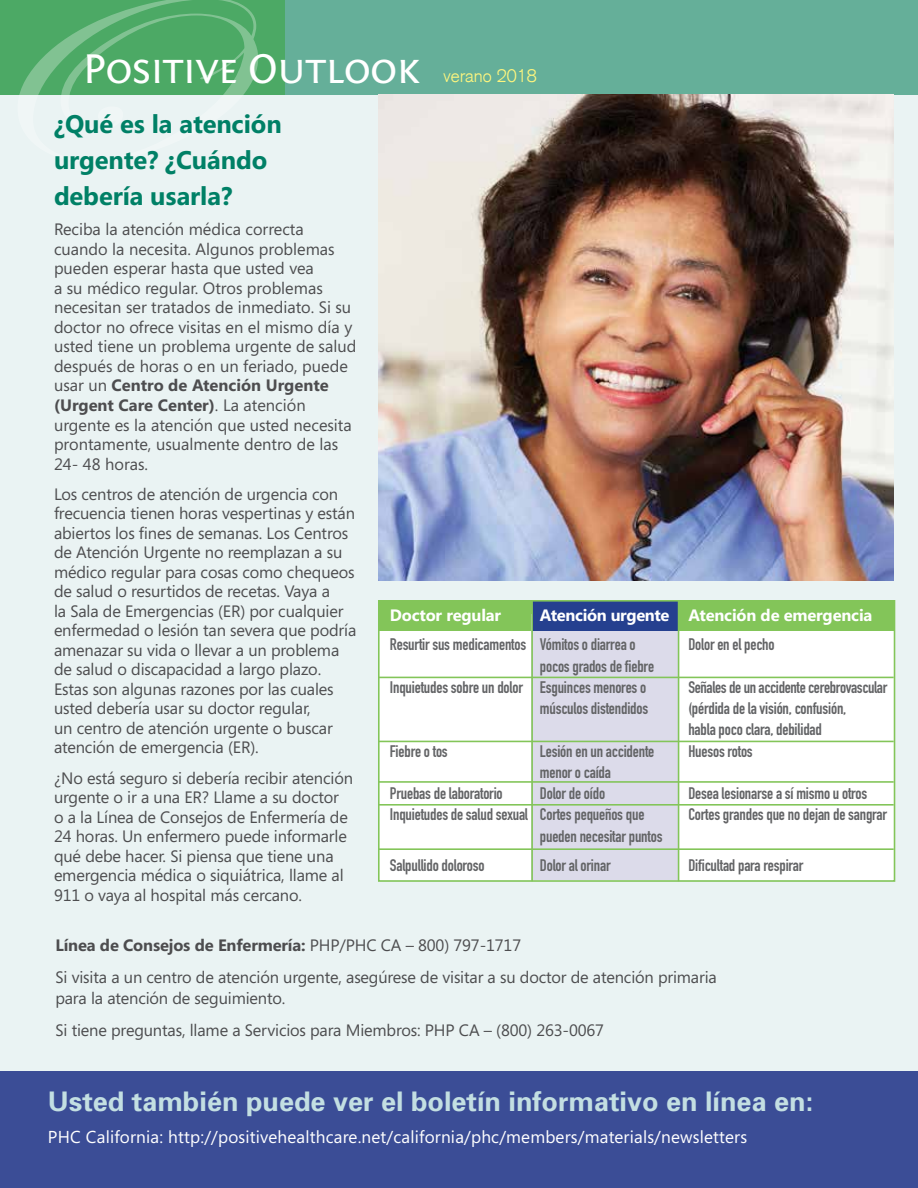
<style>
.page{position:relative;width:918px;height:1188px;background:#fff}
.page>*{position:absolute;margin:0;border:0;box-sizing:border-box;transform-origin:0 0}
.t1{font:43.5px "Fontin Sans Small Caps";letter-spacing:-.02em;color:#fff}
.t2{font:700 27px "Univers";color:#c3dfe2}
.t3{font:700 25.5px/36px "Segoe";letter-spacing:-.005em;color:#008066}
.t4{font:300 18px "Akzidenz Grotesk";color:#fff67e}
.t5{font:17.25px "Segoe";letter-spacing:.01em;color:#fff}
.t6{font:16.5px/19.5px "Segoe";letter-spacing:-.01em;color:#4d4d4f}
.t7{font:700 16.5px/21.3px "DIN Condensed";letter-spacing:-.01em;color:#636466}
.t8{font:700 16.5px "Segoe";letter-spacing:-.01em;color:#fff}
.s1{font-weight:700}
</style>
<div class="page">
<div style="left:0;top:22px;width:918px;height:1166px;background:#eaf3f3"></div>
<div style="left:0;top:0;width:326px;height:94px;background:#4ca965"></div>
<svg style="left:18px;top:0;width:240px;height:95px"></svg>
<div style="left:285px;top:0;width:633px;height:94px;background:#65af99"></div>
<div style="left:379px;top:601px;width:515px;height:279px;background:#fff"></div>
<div style="left:379px;top:600px;width:515px;height:30px;background:#83c559"></div>
<div style="left:531px;top:614px;width:147px;height:266px;background:#dcdbea"></div>
<hr style="left:378px;top:848px;width:516px;height:2px;background:#83c559">
<hr style="left:378px;top:804px;width:516px;height:2px;background:#83c559">
<hr style="left:378px;top:781px;width:516px;height:2px;background:#83c559">
<hr style="left:378px;top:741px;width:516px;height:1px;background:#83c559">
<hr style="left:378px;top:677px;width:516px;height:1px;background:#83c559">
<div style="left:532px;top:600px;width:146px;height:30px;background:#25408f"></div>
<hr style="left:678px;top:601px;width:1px;height:280px;background:#83c559">
<hr style="left:531px;top:601px;width:2px;height:280px;background:#83c559">
<div style="left:378px;top:600px;width:517px;height:282px;border:2px solid #83c559"></div>
<img style="left:378px;top:94px;width:516px;height:486px">
<div style="left:0;top:1071px;width:918px;height:117px;background:#3b4d96"></div>
<h1 class="t1" style="left:83px;top:45px;width:339px">Positive Outlook</h1>
<p class="t4" style="left:443px;top:65px;width:95px">verano 2018</p>
<h3 class="t3" style="left:54px;top:105px;width:229px">¿Qué es la atención urgente? ¿Cuándo debería usarla?</h3>
<p class="t6" style="left:54px;top:219px;width:304px">Reciba la atención médica correcta cuando la necesita. Algunos problemas pueden esperar hasta que usted vea<br>a su médico regular. Otros problemas necesitan ser tratados de inmediato. Si su doctor no ofrece visitas en el mismo día y usted tiene un problema urgente de salud después de horas o en un feriado, puede usar un <span class="s1">Centro de Atención Urgente (Urgent Care Center)</span>. La atención urgente es la atención que usted necesita prontamente, usualmente dentro de las 24- 48 horas.</p>
<p class="t6" style="left:54px;top:484px;width:304px">Los centros de atención de urgencia con frecuencia tienen horas vespertinas y están abiertos los fines de semanas. Los Centros de Atención Urgente no reemplazan a su médico regular para cosas como chequeos de salud o resurtidos de recetas. Vaya a<br>la Sala de Emergencias (ER) por cualquier enfermedad o lesión tan severa que podría amenazar su vida o llevar a un problema de salud o discapacidad a largo plazo.<br>Estas son algunas razones por las cuales usted debería usar su doctor regular,<br>un centro de atención urgente o buscar atención de emergencia (ER).</p>
<p class="t6" style="left:54px;top:768px;width:301px">¿No está seguro si debería recibir atención urgente o ir a una ER? Llame a su doctor<br>o a la Línea de Consejos de Enfermería de 24 horas. Un enfermero puede informarle qué debe hacer. Si piensa que tiene una emergencia médica o siquiátrica, llame al 911 o vaya al hospital más cercano.</p>
<p class="t8" style="left:390px;top:603px;width:113px">Doctor regular</p>
<p class="t8" style="left:540px;top:603px;width:334px">Atención urgente Atención de emergencia</p>
<p class="t7" style="left:390px;top:634px;width:247px">Resurtir sus medicamentos Vómitos o diarrea o</p>
<p class="t7" style="left:688px;top:634px;width:88px">Dolor en el pecho</p>
<p class="t7" style="left:390px;top:655px;width:266px;text-indent:150px">pocos grados de fiebre<br>Inquietudes sobre un dolor Esguinces menores o</p>
<p class="t7" style="left:688px;top:676px;width:200px">Señales de un accidente cerebrovascular</p>
<p class="t7" style="left:540px;top:698px;width:110px">músculos distendidos</p>
<p class="t7" style="left:688px;top:698px;width:160px">(pérdida de la visión, confusión, habla poco clara, debilidad</p>
<p class="t7" style="left:390px;top:740px;width:59px">Fiebre o tos</p>
<p class="t7" style="left:540px;top:740px;width:116px">Lesión en un accidente</p>
<p class="t7" style="left:688px;top:740px;width:66px">Huesos rotos</p>
<p class="t7" style="left:540px;top:761px;width:73px">menor o caída</p>
<p class="t7" style="left:390px;top:783px;width:114px">Pruebas de laboratorio</p>
<p class="t7" style="left:540px;top:783px;width:67px">Dolor de oído</p>
<p class="t7" style="left:688px;top:783px;width:180px">Desea lesionarse a sí mismo u otros</p>
<p class="t7" style="left:390px;top:804px;width:256px">Inquietudes de salud sexual Cortes pequeños que</p>
<p class="t7" style="left:688px;top:804px;width:200px">Cortes grandes que no dejan de sangrar</p>
<p class="t7" style="left:540px;top:825px;width:124px">pueden necesitar puntos</p>
<p class="t7" style="left:390px;top:854px;width:96px">Salpullido doloroso</p>
<p class="t7" style="left:540px;top:854px;width:72px">Dolor al orinar</p>
<p class="t7" style="left:688px;top:854px;width:117px">Dificultad para respirar</p>
<p class="t6" style="left:56px;top:929px;width:663px;line-height:31.8px"><span class="s1">Línea de Consejos de Enfermería:</span> PHP/PHC CA – 800) 797-1717<br>Si visita a un centro de atención urgente, asegúrese de visitar a su doctor de atención primaria</p>
<p class="t6" style="left:56px;top:982px;width:550px;line-height:31.8px">para la atención de seguimiento.<br>Si tiene preguntas, llame a Servicios para Miembros: PHP CA – (800) 263-0067</p>
<h2 class="t2" style="left:48px;top:1084px;width:767px">Usted también puede ver el boletín informativo en línea en:</h2>
<p class="t5" style="left:48px;top:1125px;width:701px">PHC California: http://positivehealthcare.net/california/phc/members/materials/newsletters</p>
</div>
